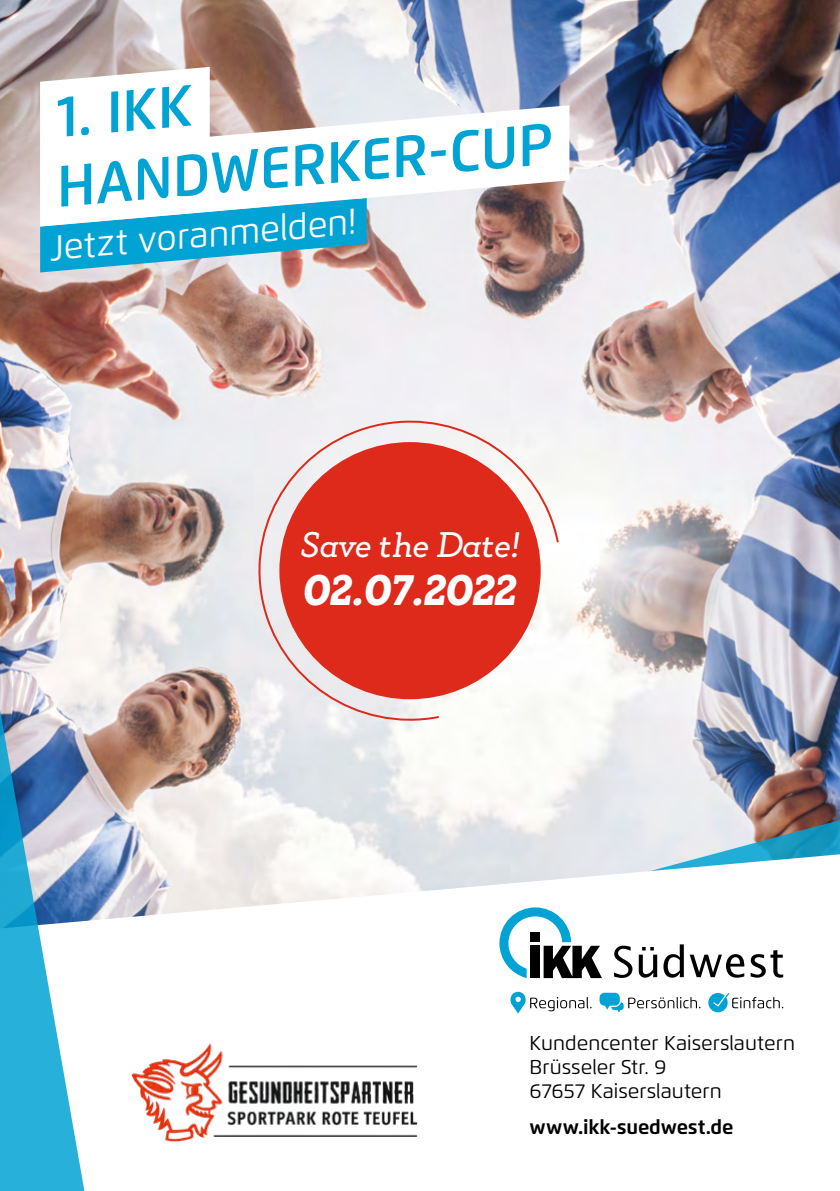
<style>
.page{position:relative;width:840px;height:1191px;background:#fff}
.page>*{position:absolute;margin:0;border:0;box-sizing:border-box;transform-origin:0 0}
.t1{font:600 58px/69.6px "Flexo";color:#00a3d4}
.t2{font:italic 800 42.6px "Gambero";color:#fff}
.t3{font:35.6px "Flexo";color:#fff}
.t4{font:italic 35.4px "Gambero";letter-spacing:-.01em;color:#fff}
.t5{font:20px/24px "Flexo";color:#000}
.t6{font:700 20px "Flexo";letter-spacing:-.01em;color:#000}
</style>
<div class="page">
<img style="left:0;top:0;width:839px;height:815px">
<svg style="left:87px;top:815px;width:752px;height:39px"></svg>
<svg style="left:87px;top:854px;width:752px;height:160px"></svg>
<svg style="left:0;top:612px;width:87px;height:579px"></svg>
<svg style="left:613px;top:944px;width:169px;height:34px"></svg>
<svg style="left:499px;top:907px;width:102px;height:71px"></svg>
<svg style="left:708px;top:993px;width:74px;height:19px"></svg>
<svg style="left:599px;top:992px;width:101px;height:20px"></svg>
<svg style="left:509px;top:991px;width:82px;height:22px"></svg>
<svg style="left:0;top:271px;width:412px;height:28px;background:#ccafa9"></svg>
<svg style="left:0;top:23px;width:284px;height:38px;background:#ac9691"></svg>
<svg style="left:0;top:61px;width:643px;height:210px"></svg>
<svg style="left:244px;top:406px;width:316px;height:326px"></svg>
<div style="left:279px;top:442px;width:261px;height:257px;background:#dd2a1b;border-radius:50%"></div>
<img style="left:131px;top:1043px;width:287px;height:99px">
<h1 class="t1" style="left:46px;top:82px;width:498px;rotate:-5deg">1. IKK<br>HANDWERKER-CUP</h1>
<h3 class="t3" style="left:47px;top:227px;width:308px;rotate:-5deg">Jetzt voranmelden!</h3>
<h3 class="t4" style="left:300px;top:524px;width:221px">Save the Date!</h3>
<h2 class="t2" style="left:303px;top:563px;width:214px">02.07.2022</h2>
<p class="t5" style="left:529px;top:1031px;width:267px">Kundencenter Kaiserslautern<br>Brüsseler Str. 9<br>67657 Kaiserslautern</p>
<p class="t6" style="left:529px;top:1115px;width:205px">www.ikk-suedwest.de</p>
</div>
